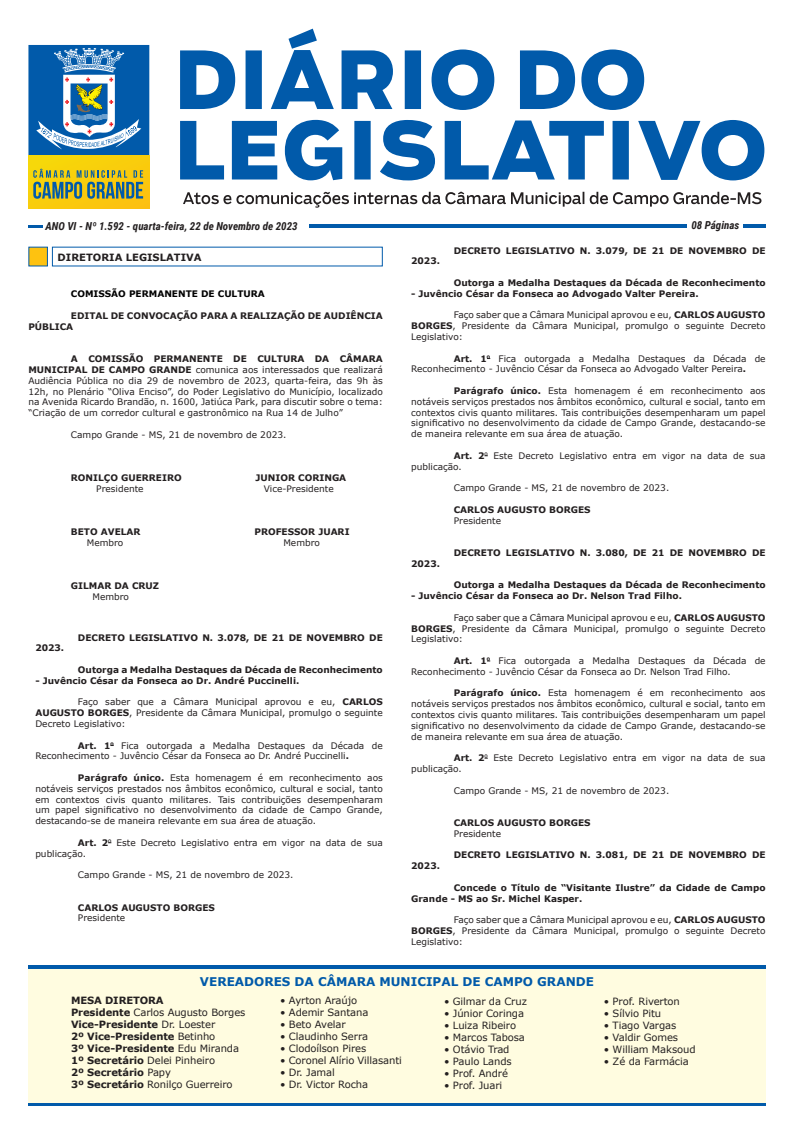
<style>
.page{position:relative;width:794px;height:1134px;background:#fff}
.page>*{position:absolute;margin:0;border:0;box-sizing:border-box;transform-origin:0 0}
.t1{font:700 12px "Verdana";color:#015aaa}
.t2{font:italic 700 11px "Roboto Condensed";color:#231f20}
.t3{font:10px "Verdana";letter-spacing:-.01em;color:#231f20}
.Título_Seção{font:700 10px/12px "Verdana";letter-spacing:-.01em;color:#231f20}
.t4{font:9px/10.8px "Verdana";color:#231f20;text-align:justify}
.t5{font:700 9px/10.8px "Verdana";color:#231f20}
.t6{font:700 9px "Verdana";color:#000}
.s1{font-weight:700}
.s2{font-family:"Arial";font-weight:700}
.s3{font-family:"Arial"}
.s4{font-weight:400}
</style>
<div class="page">
<svg style="left:180px;top:29px;width:584px;height:151px"></svg>
<svg style="left:183px;top:192px;width:578px;height:16px"></svg>
<div style="left:29px;top:155px;width:120px;height:53px;background:#f9ce0c"></div>
<svg style="left:33px;top:169px;width:110px;height:30px"></svg>
<svg style="left:28px;top:45px;width:121px;height:110px;background:#3e80b7"></svg>
<hr style="left:28px;top:225px;width:14px;height:3px;background:#015aaa">
<hr style="left:309px;top:224px;width:377px;height:3px;background:#015aaa">
<hr style="left:743px;top:224px;width:22px;height:3px;background:#015aaa">
<div style="left:28px;top:965px;width:737px;height:138px;background:#fffce0"></div>
<hr style="left:28px;top:965px;width:737px;height:3px;background:#015aaa">
<hr style="left:28px;top:1103px;width:737px;height:3px;background:#015aaa">
<div style="left:28px;top:247px;width:20px;height:19px;background:#fec210"></div>
<p class="t2" style="left:45px;top:218px;width:254px">ANO VI - Nº 1.592 - quarta-feira, 22 de Novembro de 2023</p>
<p class="t2" style="left:691px;top:217px;width:49px">08 Páginas</p>
<p class="Título_Seção" style="left:58px;top:251px;width:145px">DIRETORIA LEGISLATIVA</p>
<p class="t6" style="left:71px;top:288px;width:195px">COMISSÃO PERMANENTE DE CULTURA</p>
<p class="t5" style="left:28px;top:310px;width:356px;text-indent:43px">EDITAL DE CONVOCAÇÃO PARA A REALIZAÇÃO DE AUDIÊNCIA<br>PÚBLICA</p>
<p class="t4" style="left:28px;top:353px;width:356px;text-indent:43px"><span class="s1">A COMISSÃO PERMANENTE DE CULTURA DA CÂMARA MUNICIPAL DE CAMPO GRANDE</span> comunica aos interessados que realizará Audiência Pública no dia 29 de novembro de 2023, quarta-feira, das 9h às 12h, no Plenário “Oliva Enciso”, do Poder Legislativo do Município, localizado na Avenida Ricardo Brandão, n. 1600, Jatiúca Park, para discutir sobre o tema: “Criação de um corredor cultural e gastronômico na Rua 14 de Julho”</p>
<p class="t4" style="left:71px;top:429px;width:217px">Campo Grande - MS, 21 de novembro de 2023.</p>
<p class="t5" style="left:71px;top:472px;width:112px">RONILÇO GUERREIRO</p>
<p class="t5" style="left:256px;top:472px;width:92px">JUNIOR CORINGA</p>
<p class="t4" style="left:96px;top:483px;width:49px">Presidente</p>
<p class="t4" style="left:264px;top:483px;width:72px">Vice-Presidente</p>
<p class="t5" style="left:71px;top:526px;width:71px">BETO AVELAR</p>
<p class="t5" style="left:254px;top:526px;width:97px">PROFESSOR JUARI</p>
<p class="t4" style="left:87px;top:537px;width:38px">Membro</p>
<p class="t4" style="left:283px;top:537px;width:38px">Membro</p>
<p class="t5" style="left:71px;top:580px;width:90px">GILMAR DA CRUZ</p>
<p class="t4" style="left:92px;top:591px;width:38px">Membro</p>
<p class="t5" style="left:78px;top:632px;width:306px">DECRETO LEGISLATIVO N. 3.078, DE 21 DE NOVEMBRO DE</p>
<p class="t5" style="left:35px;top:642px;width:30px">2023.</p>
<p class="t5" style="left:78px;top:664px;width:306px">Outorga a Medalha Destaques da Década de Reconhecimento</p>
<p class="t5" style="left:35px;top:675px;width:265px">- Juvêncio César da Fonseca ao Dr. André Puccinelli.</p>
<p class="t4" style="left:35px;top:696px;width:349px;text-indent:43px">Faço saber que a Câmara Municipal aprovou e eu, <span class="s1">CARLOS AUGUSTO BORGES</span>, Presidente da Câmara Municipal, promulgo o seguinte Decreto Legislativo:</p>
<p class="t4" style="left:35px;top:740px;width:349px;text-indent:43px"><span class="s1">Art. 1</span><span class="s2">º</span> Fica outorgada a Medalha Destaques da Década de<br>Reconhecimento - Juvêncio César da Fonseca ao Dr. André Puccinelli<span class="s1">.</span></p>
<p class="t4" style="left:35px;top:772px;width:349px;text-indent:43px"><span class="s1">Parágrafo único.</span> Esta homenagem é em reconhecimento aos notáveis serviços prestados nos âmbitos econômico, cultural e social, tanto em contextos civis quanto militares. Tais contribuições desempenharam um papel significativo no desenvolvimento da cidade de Campo Grande, destacando-se de maneira relevante em sua área de atuação.</p>
<p class="t4" style="left:35px;top:837px;width:349px;text-indent:43px"><span class="s1">Art. 2</span><span class="s3">º</span> Este Decreto Legislativo entra em vigor na data de sua publicação.</p>
<p class="t4" style="left:78px;top:869px;width:217px">Campo Grande - MS, 21 de novembro de 2023.</p>
<p class="t5" style="left:78px;top:902px;width:138px">CARLOS AUGUSTO BORGES</p>
<p class="t4" style="left:78px;top:912px;width:49px">Presidente</p>
<p class="t5" style="left:411px;top:255px;width:30px">2023.</p>
<p class="t5" style="left:454px;top:245px;width:313px">DECRETO LEGISLATIVO N. 3.079, DE 21 DE NOVEMBRO DE</p>
<p class="t5" style="left:454px;top:277px;width:313px">Outorga a Medalha Destaques da Década de Reconhecimento</p>
<p class="t5" style="left:411px;top:288px;width:289px">- Juvêncio César da Fonseca ao Advogado Valter Pereira.</p>
<p class="t4" style="left:411px;top:310px;width:356px;text-indent:43px">Faço saber que a Câmara Municipal aprovou e eu, <span class="s1">CARLOS AUGUSTO BORGES</span>, Presidente da Câmara Municipal, promulgo o seguinte Decreto Legislativo:</p>
<p class="t4" style="left:411px;top:353px;width:356px;text-indent:43px"><span class="s1">Art. 1</span><span class="s2">º</span> Fica outorgada a Medalha Destaques da Década de<br>Reconhecimento - Juvêncio César da Fonseca ao Advogado Valter Pereira<span class="s1">.</span></p>
<p class="t4" style="left:411px;top:385px;width:356px;text-indent:43px"><span class="s1">Parágrafo único.</span> Esta homenagem é em reconhecimento aos notáveis serviços prestados nos âmbitos econômico, cultural e social, tanto em contextos civis quanto militares. Tais contribuições desempenharam um papel significativo no desenvolvimento da cidade de Campo Grande, destacando-se de maneira relevante em sua área de atuação.</p>
<p class="t4" style="left:411px;top:450px;width:356px;text-indent:43px"><span class="s1">Art. 2</span><span class="s3">º</span> Este Decreto Legislativo entra em vigor na data de sua publicação.</p>
<p class="t4" style="left:454px;top:482px;width:217px">Campo Grande - MS, 21 de novembro de 2023.</p>
<p class="t5" style="left:454px;top:504px;width:138px">CARLOS AUGUSTO BORGES</p>
<p class="t4" style="left:454px;top:515px;width:49px">Presidente</p>
<p class="t5" style="left:454px;top:547px;width:313px">DECRETO LEGISLATIVO N. 3.080, DE 21 DE NOVEMBRO DE</p>
<p class="t5" style="left:411px;top:558px;width:30px">2023.</p>
<p class="t5" style="left:454px;top:579px;width:313px">Outorga a Medalha Destaques da Década de Reconhecimento</p>
<p class="t5" style="left:411px;top:590px;width:272px">- Juvêncio César da Fonseca ao Dr. Nelson Trad Filho.</p>
<p class="t4" style="left:411px;top:612px;width:356px;text-indent:43px">Faço saber que a Câmara Municipal aprovou e eu, <span class="s1">CARLOS AUGUSTO BORGES</span>, Presidente da Câmara Municipal, promulgo o seguinte Decreto Legislativo:</p>
<p class="t4" style="left:411px;top:655px;width:356px;text-indent:43px"><span class="s1">Art. 1</span><span class="s2">º</span> Fica outorgada a Medalha Destaques da Década de<br>Reconhecimento - Juvêncio César da Fonseca ao Dr. Nelson Trad Filho.</p>
<p class="t4" style="left:411px;top:688px;width:356px;text-indent:43px"><span class="s1">Parágrafo único.</span> Esta homenagem é em reconhecimento aos notáveis serviços prestados nos âmbitos econômico, cultural e social, tanto em contextos civis quanto militares. Tais contribuições desempenharam um papel significativo no desenvolvimento da cidade de Campo Grande, destacando-se de maneira relevante em sua área de atuação.</p>
<p class="t4" style="left:411px;top:752px;width:356px;text-indent:43px"><span class="s1">Art. 2</span><span class="s3">º</span> Este Decreto Legislativo entra em vigor na data de sua publicação.</p>
<p class="t4" style="left:454px;top:785px;width:217px">Campo Grande - MS, 21 de novembro de 2023.</p>
<p class="t5" style="left:454px;top:817px;width:138px">CARLOS AUGUSTO BORGES</p>
<p class="t4" style="left:454px;top:828px;width:49px">Presidente</p>
<p class="t5" style="left:454px;top:849px;width:313px">DECRETO LEGISLATIVO N. 3.081, DE 21 DE NOVEMBRO DE</p>
<p class="t5" style="left:411px;top:860px;width:30px">2023.</p>
<p class="t5" style="left:411px;top:882px;width:356px;text-indent:43px">Concede o Título de “Visitante Ilustre” da Cidade de Campo<br>Grande - MS ao Sr. Michel Kasper.</p>
<p class="t4" style="left:411px;top:914px;width:356px;text-indent:43px">Faço saber que a Câmara Municipal aprovou e eu, <span class="s1">CARLOS AUGUSTO BORGES</span>, Presidente da Câmara Municipal, promulgo o seguinte Decreto Legislativo:</p>
<h1 class="t1" style="left:200px;top:973px;width:395px">VEREADORES DA CÂMARA MUNICIPAL DE CAMPO GRANDE</h1>
<p class="Título_Seção" style="left:71px;top:994px;width:176px">MESA DIRETORA<br>Presidente <span class="s4">Carlos Augusto Borges<br></span>Vice-Presidente <span class="s4">Dr. Loester<br></span>2º Vice-Presidente <span class="s4">Betinho<br></span>3º Vice-Presidente <span class="s4">Edu Miranda<br></span>1º Secretário <span class="s4">Delei Pinheiro<br></span>2º Secretário <span class="s4">Papy<br></span>3º Secretário <span class="s4">Ronilço Guerreiro</span></p>
<p class="t3" style="left:280px;top:994px;width:78px">• Ayrton Araújo</p>
<p class="t3" style="left:444px;top:994px;width:84px">• Gilmar da Cruz</p>
<p class="t3" style="left:444px;top:1006px;width:81px">• Júnior Coringa</p>
<p class="t3" style="left:444px;top:1018px;width:73px">• Luiza Ribeiro</p>
<p class="t3" style="left:444px;top:1030px;width:82px">• Marcos Tabosa</p>
<p class="t3" style="left:444px;top:1042px;width:67px">• Otávio Trad</p>
<p class="t3" style="left:444px;top:1054px;width:69px">• Paulo Lands</p>
<p class="t3" style="left:444px;top:1066px;width:65px">• Prof. André</p>
<p class="t3" style="left:444px;top:1078px;width:60px">• Prof. Juari</p>
<p class="t3" style="left:280px;top:1006px;width:90px">• Ademir Santana</p>
<p class="t3" style="left:280px;top:1018px;width:67px">• Beto Avelar</p>
<p class="t3" style="left:280px;top:1030px;width:89px">• Claudinho Serra</p>
<p class="t3" style="left:280px;top:1042px;width:88px">• Clodoílson Pires</p>
<p class="t3" style="left:280px;top:1054px;width:123px">• Coronel Alírio Villasanti</p>
<p class="t3" style="left:280px;top:1066px;width:56px">• Dr. Jamal</p>
<p class="t3" style="left:280px;top:1078px;width:89px">• Dr. Victor Rocha</p>
<p class="t3" style="left:604px;top:994px;width:78px">• Prof. Riverton</p>
<p class="t3" style="left:604px;top:1006px;width:59px">• Sílvio Pitu</p>
<p class="t3" style="left:604px;top:1018px;width:74px">• Tiago Vargas</p>
<p class="t3" style="left:604px;top:1030px;width:76px">• Valdir Gomes</p>
<p class="t3" style="left:604px;top:1042px;width:93px">• William Maksoud</p>
<p class="t3" style="left:604px;top:1054px;width:86px">• Zé da Farmácia</p>
</div>
